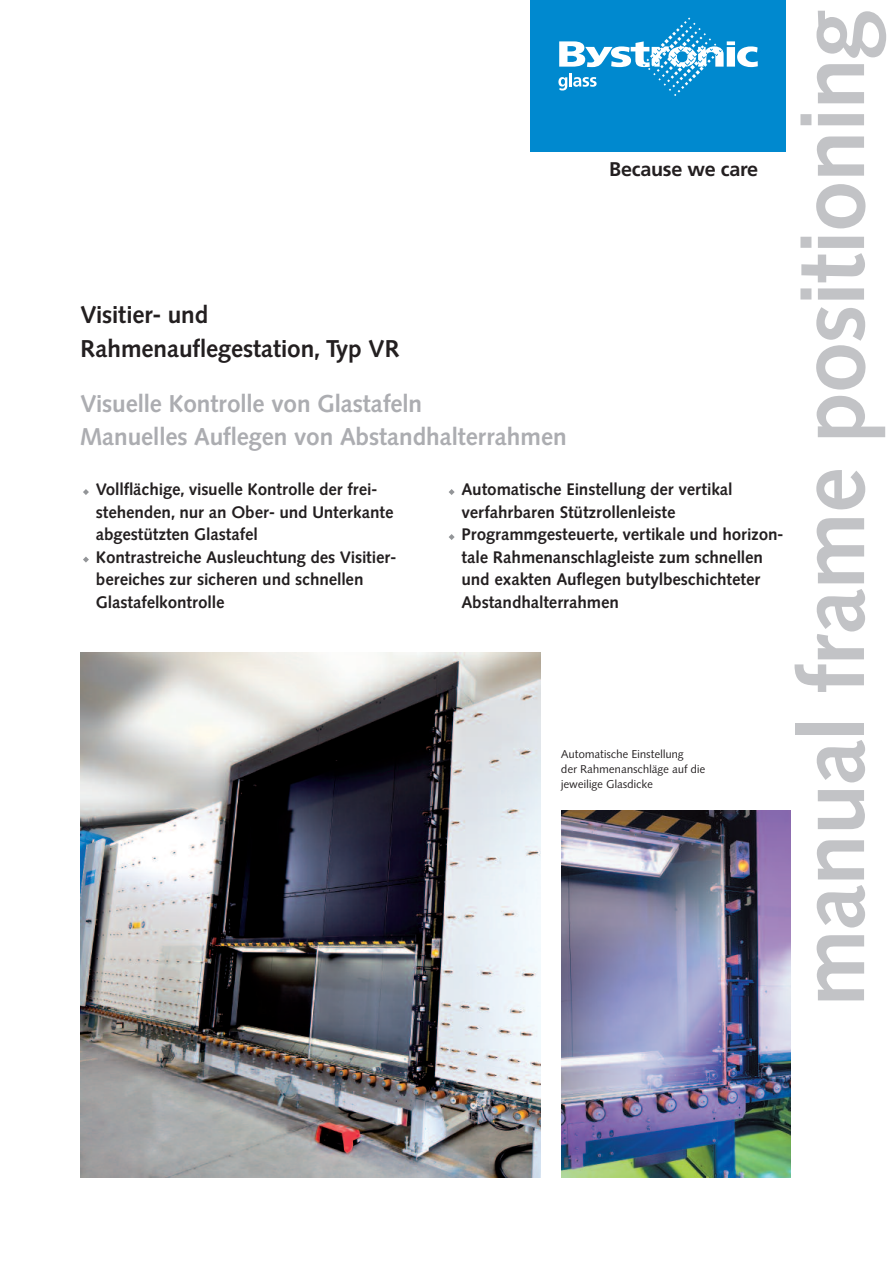
<style>
.page{position:relative;width:893px;height:1263px;background:#fff}
.page>*{position:absolute;margin:0;border:0;box-sizing:border-box;transform-origin:0 0}
.t1{font:700 90px "Synthese BSK";letter-spacing:.015em;color:#c2c3c6}
.t2{font:700 24px/33.8px "Synthese BSK";letter-spacing:.02em;color:#acadb1}
.t3{font:700 24px/33.8px "Synthese BSK";letter-spacing:.02em;color:#231f20}
.t4{font:700 19.8px "Frutiger";letter-spacing:-.015em;color:#231f20}
.t5{font:700 16.5px/22.5px "Synthese BSK";letter-spacing:.025em;color:#231f20}
.t6{font:11.25px/15px "Synthese BSK";letter-spacing:.025em;color:#231f20}
</style>
<div class="page">
<img style="left:81px;top:653px;width:459px;height:525px">
<svg style="left:449px;top:534px;width:6px;height:6px"></svg>
<svg style="left:449px;top:489px;width:6px;height:6px"></svg>
<svg style="left:83px;top:556px;width:6px;height:6px"></svg>
<svg style="left:83px;top:489px;width:6px;height:6px"></svg>
<img style="left:561px;top:810px;width:230px;height:368px">
<div style="left:531px;top:0;width:255px;height:151px;background:#0089cf"></div>
<svg style="left:558px;top:18px;width:200px;height:78px"></svg>
<p class="t4" style="left:609px;top:162px;width:150px">Because we care</p>
<h2 class="t3" style="left:81px;top:298px;width:319px">Visitier- und<br>Rahmenauflegestation, Typ VR</h2>
<h2 class="t2" style="left:81px;top:387px;width:487px">Visuelle Kontrolle von Glastafeln<br>Manuelles Auflegen von Abstandhalterrahmen</h2>
<p class="t5" style="left:96px;top:478px;width:301px">Vollflächige, visuelle Kontrolle der frei&shy;stehenden, nur an Ober- und Unterkante abgestützten Glastafel<br>Kontrastreiche Ausleuchtung des Visitier&shy;bereiches zur sicheren und schnellen Glastafelkontrolle</p>
<p class="t5" style="left:462px;top:478px;width:323px">Automatische Einstellung der vertikal verfahrbaren Stützrollenleiste Programmgesteuerte, vertikale und horizon&shy;tale Rahmenanschlagleiste zum schnellen und exakten Auflegen butylbeschichteter Abstandhalterrahmen</p>
<p class="t6" style="left:561px;top:746px;width:145px">Automatische Einstellung<br>der Rahmenanschläge auf die jeweilige Glasdicke</p>
<h1 class="t1" style="left:783px;top:1005px;width:994px;rotate:-90deg">manual frame positioning</h1>
</div>
